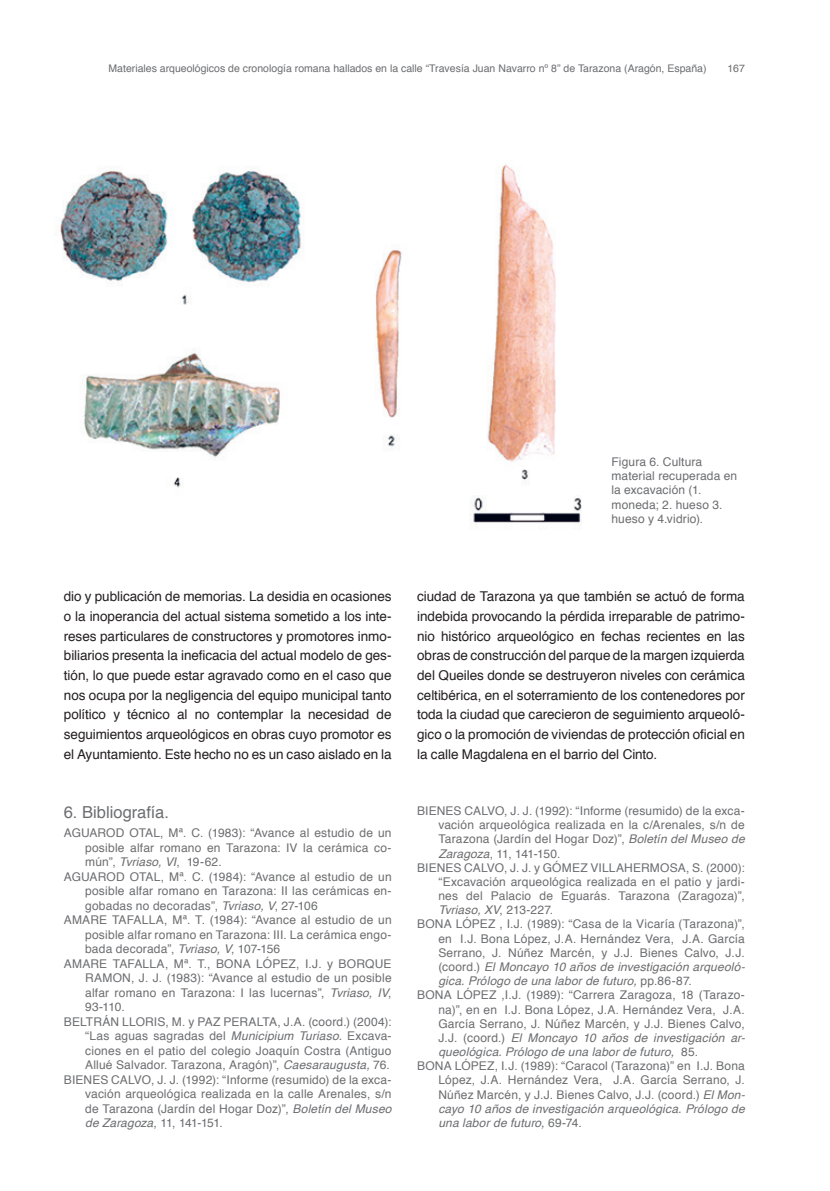
<style>
.page{position:relative;width:830px;height:1191px;background:#fff}
.page>*{position:absolute;margin:0;border:0;box-sizing:border-box;transform-origin:0 0}
.t1{font:16.5px "Helvetica";color:#6c6d70}
.t2{font:13.5px/19.6px "Helvetica";letter-spacing:-.005em;color:#231f20;text-align:justify}
.t3{font:12px/14.4px "Helvetica";letter-spacing:.015em;color:#6c6d70}
.t4{font:italic 12px "Helvetica";letter-spacing:.015em;color:#6c6d70}
.t5{font:10.5px "Helvetica";color:#6c6d70}
.s1{font-style:italic}
.s2{font-style:normal}
</style>
<div class="page">
<img style="left:55px;top:164px;width:527px;height:359px">
<p class="t5" style="left:108px;top:64px;width:599px">Materiales arqueológicos de cronología romana hallados en la calle “Travesía Juan Navarro nº 8” de Tarazona (Aragón, España)</p>
<p class="t5" style="left:727px;top:64px;width:19px">167</p>
<p class="t3" style="left:611px;top:455px;width:127px">Figura 6. Cultura material recuperada en la excavación (1. moneda; 2. hueso 3. hueso y 4.vidrio).</p>
<p class="t2" style="left:64px;top:588px;width:329px">dio y publicación de memorias. La desidia en ocasiones o la inoperancia del actual sistema sometido a los inte&shy;reses particulares de constructores y promotores inmo&shy;biliarios presenta la ineficacia del actual modelo de ges&shy;tión, lo que puede estar agravado como en el caso que nos ocupa por la negligencia del equipo municipal tanto político y técnico al no contemplar la necesidad de seguimientos arqueológicos en obras cuyo promotor es el Ayuntamiento. Este hecho no es un caso aislado en la</p>
<h1 class="t1" style="left:64px;top:805px;width:107px">6. Bibliografía.</h1>
<p class="t3" style="left:64px;top:826px;width:329px">AGUAROD OTAL, Mª. C. (1983): “Avance al estudio de un</p>
<p class="t3" style="left:85px;top:841px;width:308px">posible alfar romano en Tarazona: IV la cerámica co-</p>
<p class="t3" style="left:85px;top:855px;width:138px">mún”, <span class="s1">Tvriaso, VI</span>, 19-62.</p>
<p class="t3" style="left:64px;top:870px;width:329px">AGUAROD OTAL, Mª. C. (1984): “Avance al estudio de un</p>
<p class="t3" style="left:85px;top:884px;width:308px">posible alfar romano en Tarazona: II las cerámicas en-</p>
<p class="t3" style="left:85px;top:899px;width:234px">gobadas no decoradas”, <span class="s1">Tvriaso, V</span>, 27-106</p>
<p class="t3" style="left:64px;top:913px;width:329px">AMARE TAFALLA, Mª. T. (1984): “Avance al estudio de un</p>
<p class="t3" style="left:85px;top:928px;width:308px">posible alfar romano en Tarazona: III. La cerámica engo-</p>
<p class="t3" style="left:85px;top:942px;width:197px">bada decorada”, <span class="s1">Tvriaso, V</span>, 107-156</p>
<p class="t3" style="left:64px;top:957px;width:329px">AMARE TAFALLA, Mª. T., BONA LÓPEZ, I.J. y BORQUE</p>
<p class="t3" style="left:85px;top:971px;width:308px">RAMON, J. J. (1983): “Avance al estudio de un posible</p>
<p class="t3" style="left:85px;top:986px;width:308px">alfar romano en Tarazona: I las lucernas”, <span class="s1">Tvriaso, IV</span>,</p>
<p class="t3" style="left:85px;top:1000px;width:41px">93-110.</p>
<p class="t3" style="left:64px;top:1015px;width:329px">BELTRÁN LLORIS, M. y PAZ PERALTA, J.A. (coord.) (2004):</p>
<p class="t3" style="left:85px;top:1029px;width:308px">“Las aguas sagradas del <span class="s1">Municipium Turiaso.</span> Excava-</p>
<p class="t3" style="left:85px;top:1044px;width:308px">ciones en el patio del colegio Joaquín Costra (Antiguo</p>
<p class="t3" style="left:85px;top:1058px;width:306px">Allué Salvador. Tarazona, Aragón)”, <span class="s1">Caesaraugusta,</span> 76.</p>
<p class="t3" style="left:64px;top:1073px;width:329px">BIENES CALVO, J. J. (1992): “Informe (resumido) de la exca-</p>
<p class="t3" style="left:85px;top:1087px;width:308px">vación arqueológica realizada en la calle Arenales, s/n</p>
<p class="t3" style="left:85px;top:1102px;width:308px">de Tarazona (Jardín del Hogar Doz)”, <span class="s1">Boletín del Museo</span></p>
<p class="t3" style="left:85px;top:1116px;width:139px"><span class="s1">de Zaragoza</span>, 11, 141-151.</p>
<p class="t2" style="left:417px;top:588px;width:329px">ciudad de Tarazona ya que también se actuó de forma indebida provocando la pérdida irreparable de patrimo&shy;nio histórico arqueológico en fechas recientes en las obras de construcción del parque de la margen izquierda del Queiles donde se destruyeron niveles con cerámica celtibérica, en el soterramiento de los contenedores por toda la ciudad que carecieron de seguimiento arqueoló&shy;gico o la promoción de viviendas de protección oficial en la calle Magdalena en el barrio del Cinto.</p>
<p class="t3" style="left:417px;top:804px;width:329px">BIENES CALVO, J. J. (1992): “Informe (resumido) de la exca-</p>
<p class="t3" style="left:438px;top:818px;width:308px">vación arqueológica realizada en la c/Arenales, s/n de</p>
<p class="t3" style="left:438px;top:833px;width:308px">Tarazona (Jardín del Hogar Doz)”, <span class="s1">Boletín del Museo de</span></p>
<p class="t3" style="left:438px;top:847px;width:123px"><span class="s1">Zaragoza</span>, 11, 141-150.</p>
<p class="t3" style="left:417px;top:861px;width:329px">BIENES CALVO, J. J. y GÓMEZ VILLAHERMOSA, S. (2000):</p>
<p class="t3" style="left:438px;top:875px;width:308px">“Excavación arqueológica realizada en el patio y jardi-</p>
<p class="t3" style="left:438px;top:889px;width:308px">nes del Palacio de Eguarás. Tarazona (Zaragoza)”,</p>
<p class="t4" style="left:438px;top:905px;width:116px">Tvriaso, XV<span class="s2">, 213-227.</span></p>
<p class="t3" style="left:417px;top:918px;width:329px">BONA LÓPEZ , I.J. (1989): “Casa de la Vicaría (Tarazona)”,</p>
<p class="t3" style="left:438px;top:932px;width:308px">en I.J. Bona López, J.A. Hernández Vera, J.A. García</p>
<p class="t3" style="left:438px;top:946px;width:308px">Serrano, J. Núñez Marcén, y J.J. Bienes Calvo, J.J.</p>
<p class="t4" style="left:438px;top:961px;width:308px"><span class="s2">(coord.)</span> El Moncayo 10 años de investigación arqueoló-</p>
<p class="t4" style="left:438px;top:976px;width:255px">gica. Prólogo de una labor de futuro, <span class="s2">pp.86-87.</span></p>
<p class="t3" style="left:417px;top:989px;width:329px">BONA LÓPEZ ,I.J. (1989): “Carrera Zaragoza, 18 (Tarazo-</p>
<p class="t3" style="left:438px;top:1003px;width:308px">na)”, en en I.J. Bona López, J.A. Hernández Vera, J.A.</p>
<p class="t3" style="left:438px;top:1017px;width:308px">García Serrano, J. Núñez Marcén, y J.J. Bienes Calvo,</p>
<p class="t4" style="left:438px;top:1032px;width:308px"><span class="s2">J.J. (coord.)</span> El Moncayo 10 años de investigación ar-</p>
<p class="t4" style="left:438px;top:1046px;width:261px">queológica. Prólogo de una labor de futuro, <span class="s2">85.</span></p>
<p class="t3" style="left:417px;top:1059px;width:329px">BONA LÓPEZ, I.J. (1989): “Caracol (Tarazona)” en I.J. Bona</p>
<p class="t3" style="left:438px;top:1074px;width:308px">López, J.A. Hernández Vera, J.A. García Serrano, J.</p>
<p class="t3" style="left:438px;top:1088px;width:308px">Núñez Marcén, y J.J. Bienes Calvo, J.J. (coord.) <span class="s1">El Mon-</span></p>
<p class="t4" style="left:438px;top:1103px;width:308px">cayo 10 años de investigación arqueológica. Prólogo de</p>
<p class="t4" style="left:438px;top:1118px;width:145px">una labor de futuro, <span class="s2">69-74.</span></p>
</div>
